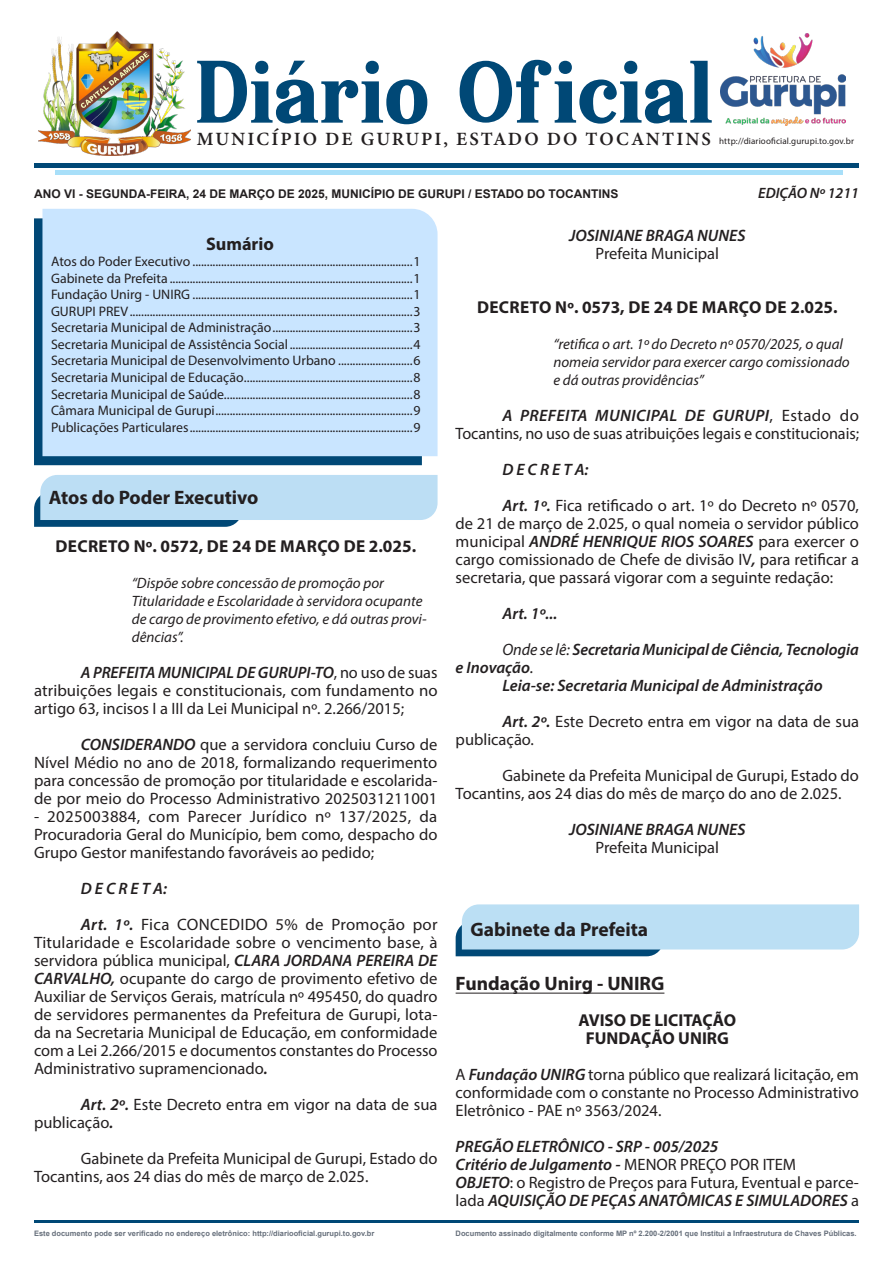
<style>
.page{position:relative;width:893px;height:1263px;background:#fff}
.page>*{position:absolute;margin:0;border:0;box-sizing:border-box;transform-origin:0 0}
.t1{font:700 82.5px "Serif Memorial";color:#004876}
.titul{font:700 19.5px "Myriad Pro";color:#231f20}
.subtitu{font:700 19.5px "Myriad Pro";color:#231f20}
.t2{font:18.75px "Minion Variable Concept";letter-spacing:.105em;color:#231f20}
.titulo_suma{font:700 18.15px "Myriad Pro";color:#231f20}
.proto{font:700 17.25px "Myriad Pro";color:#231f20}
.TEXTO{font:16.5px/18px "Myriad Pro";color:#231f20;text-align:justify}
.texto_-_EXTRATO{font:16.5px/18px "Myriad Pro";color:#231f20;text-align:justify}
.TEXTO-2{font:italic 600 16.5px/18px "Myriad Pro";letter-spacing:-.005em;color:#231f20}
.texto_-_EXTRATO-2{font:italic 600 16.5px "Myriad Pro";color:#231f20}
.TEXTO_CENTRO{font:italic 600 16.5px "Myriad Pro";color:#231f20}
.TEXTO_CENTRO-2{font:16.5px "Myriad Pro";color:#231f20}
.EMENTA{font:italic 15px/18px "Myriad Pro";color:#231f20}
.t3{font:italic 600 15px "Myriad Pro";color:#231f20}
.t4{font:13.8px "Myriad Pro";color:#231f20}
.t5{font:700 12px "Arial";color:#231f20}
.conteudosuma{font:9px "Myriad Pro";letter-spacing:.015em;color:#231f20}
.t6{font:700 7.5px "Arial";color:#666f7b}
.s1{font-weight:600;font-style:italic}
.s2{font-weight:400}
.s3{font-weight:400;font-style:normal}
</style>
<div class="page">
<hr style="left:34px;top:1220px;width:825px;height:3px;background:#004876">
<img style="left:38px;top:32px;width:153px;height:123px">
<hr style="left:34px;top:164px;width:825px;height:4px;background:#004876">
<div style="left:55px;top:170px;width:787px;height:5px;background:#a8dff9"></div>
<hr style="left:456px;top:993px;width:208px;height:1px;background:#231f20">
<svg style="left:456px;top:904px;width:403px;height:52px;background:#b3d7ec"></svg>
<svg style="left:34px;top:218px;width:388px;height:247px;background:#034a78"></svg>
<div style="left:42px;top:209px;width:396px;height:247px;background:#c9e5ff"></div>
<svg style="left:34px;top:475px;width:404px;height:52px;background:#b4d6eb"></svg>
<img style="left:720px;top:34px;width:125px;height:91px">
<p class="t1" style="left:195px;top:26px;width:520px">Diário Oficial</p>
<p class="t2" style="left:197px;top:126px;width:516px">MUNICÍPIO DE GURUPI, ESTADO DO TOCANTINS</p>
<p class="conteudosuma" style="left:719px;top:135px;width:136px">http://diariooficial.gurupi.to.gov.br</p>
<p class="t5" style="left:34px;top:185px;width:586px">ANO VI - SEGUNDA-FEIRA, 24 DE MARÇO DE 2025, MUNICÍPIO DE GURUPI / ESTADO DO TOCANTINS</p>
<p class="t3" style="left:758px;top:183px;width:102px">EDIÇÃO Nº 1211</p>
<p class="titulo_suma" style="left:206px;top:232px;width:69px">Sumário</p>
<p class="t4" style="left:51px;top:253px;width:371px">Atos do Poder Executivo .............................................................................1</p>
<p class="t4" style="left:51px;top:270px;width:371px">Gabinete da Prefeita .....................................................................................1</p>
<p class="t4" style="left:51px;top:286px;width:371px">Fundação Unirg - UNIRG .............................................................................1</p>
<p class="t4" style="left:51px;top:303px;width:371px">GURUPI PREV...................................................................................................3</p>
<p class="t4" style="left:51px;top:319px;width:371px">Secretaria Municipal de Administração.................................................3</p>
<p class="t4" style="left:51px;top:336px;width:371px">Secretaria Municipal de Assistência Social...........................................4</p>
<p class="t4" style="left:51px;top:352px;width:371px">Secretaria Municipal de Desenvolvimento Urbano ..........................6</p>
<p class="t4" style="left:51px;top:369px;width:371px">Secretaria Municipal de Educação...........................................................8</p>
<p class="t4" style="left:51px;top:385px;width:371px">Secretaria Municipal de Saúde..................................................................8</p>
<p class="t4" style="left:51px;top:402px;width:371px">Câmara Municipal de Gurupi.....................................................................9</p>
<p class="t4" style="left:51px;top:418px;width:371px">Publicações Particulares..............................................................................9</p>
<p class="titul" style="left:49px;top:485px;width:211px">Atos do Poder Executivo</p>
<p class="proto" style="left:56px;top:535px;width:362px">DECRETO Nº. 0572, DE 24 DE MARÇO DE 2.025.</p>
<p class="EMENTA" style="left:132px;top:574px;width:296px">“Dispõe sobre concessão de promoção por Titularidade e Escolaridade à servidora ocupante de cargo de provimento efetivo, e dá outras provi&shy;dências”.</p>
<p class="TEXTO" style="left:34px;top:663px;width:405px;text-indent:47px"><span class="s1">A PREFEITA MUNICIPAL DE GURUPI-TO</span>, no uso de suas atribuições legais e constitucionais, com fundamento no artigo 63, incisos I a III da Lei Municipal nº. 2.266/2015;</p>
<p class="TEXTO" style="left:34px;top:735px;width:405px;text-indent:47px"><span class="s1">CONSIDERANDO</span> que a servidora concluiu Curso de Nível Médio no ano de 2018, formalizando requerimento para concessão de promoção por titularidade e escolarida&shy;de por meio do Processo Administrativo 2025031211001</p>
<p class="TEXTO" style="left:34px;top:807px;width:405px">- 2025003884, com Parecer Jurídico nº 137/2025, da Procuradoria Geral do Município, bem como, despacho do Grupo Gestor manifestando favoráveis ao pedido;</p>
<p class="TEXTO-2" style="left:81px;top:879px;width:88px">D E C R E T A:</p>
<p class="TEXTO" style="left:34px;top:915px;width:405px;text-indent:47px"><span class="s1">Art. 1º.</span> Fica CONCEDIDO 5% de Promoção por Titularidade e Escolaridade sobre o vencimento base, à servidora pública municipal, <span class="s1">CLARA JORDANA PEREIRA DE CARVALHO,</span> ocupante do cargo de provimento efetivo de Auxiliar de Serviços Gerais, matrícula nº 495450, do quadro de servidores permanentes da Prefeitura de Gurupi, lota&shy;da na Secretaria Municipal de Educação, em conformidade com a Lei 2.266/2015 e documentos constantes do Processo Administrativo supramencionado<span class="s1">.</span></p>
<p class="TEXTO" style="left:34px;top:1095px;width:405px;text-indent:47px"><span class="s1">Art. 2º.</span> Este Decreto entra em vigor na data de sua publicação<span class="s1">.</span></p>
<p class="TEXTO" style="left:34px;top:1149px;width:405px;text-indent:47px">Gabinete da Prefeita Municipal de Gurupi, Estado do<br>Tocantins, aos 24 dias do mês de março de 2.025.</p>
<p class="TEXTO_CENTRO" style="left:569px;top:225px;width:178px">JOSINIANE BRAGA NUNES</p>
<p class="TEXTO_CENTRO-2" style="left:595px;top:244px;width:125px">Prefeita Municipal</p>
<p class="proto" style="left:477px;top:296px;width:362px">DECRETO Nº. 0573, DE 24 DE MARÇO DE 2.025.</p>
<p class="EMENTA" style="left:553px;top:335px;width:298px">“retifica o art. 1º do Decreto nº 0570/2025, o qual nomeia servidor para exercer cargo comissionado e dá outras providências”</p>
<p class="TEXTO" style="left:456px;top:406px;width:405px;text-align:right"><span class="s1">A PREFEITA MUNICIPAL DE GURUPI</span>, Estado do<br>Tocantins, no uso de suas atribuições legais e constitucionais;</p>
<p class="TEXTO-2" style="left:502px;top:460px;width:88px">D E C R E T A:</p>
<p class="TEXTO" style="left:456px;top:496px;width:405px;text-indent:47px"><span class="s1">Art. 1º.</span> Fica retificado o art. 1º do Decreto nº 0570, de 21 de março de 2.025, o qual nomeia o servidor público municipal <span class="s1">ANDRÉ HENRIQUE RIOS SOARES</span> para exercer o cargo comissionado de Chefe de divisão IV<span class="s1">,</span> para retificar a secretaria, que passará vigorar com a seguinte redação:</p>
<p class="TEXTO-2" style="left:502px;top:604px;width:56px">Art. 1º...</p>
<p class="TEXTO-2" style="left:456px;top:640px;width:405px;text-indent:47px"><span class="s2">Onde se lê:</span> Secretaria Municipal de Ciência, Tecnologia e Inovação<span class="s2">.</span></p>
<p class="TEXTO-2" style="left:502px;top:676px;width:322px">Leia-se: Secretaria Municipal de Administração</p>
<p class="TEXTO" style="left:456px;top:712px;width:405px;text-indent:47px"><span class="s1">Art. 2º.</span> Este Decreto entra em vigor na data de sua publicação.</p>
<p class="TEXTO" style="left:456px;top:766px;width:405px;text-indent:47px">Gabinete da Prefeita Municipal de Gurupi, Estado do<br>Tocantins, aos 24 dias do mês de março do ano de 2.025.</p>
<p class="TEXTO_CENTRO" style="left:569px;top:819px;width:178px">JOSINIANE BRAGA NUNES</p>
<p class="TEXTO_CENTRO-2" style="left:595px;top:838px;width:125px">Prefeita Municipal</p>
<p class="titul" style="left:470px;top:917px;width:179px">Gabinete da Prefeita</p>
<p class="subtitu" style="left:456px;top:971px;width:210px">Fundação Unirg - UNIRG</p>
<p class="proto" style="left:578px;top:1009px;width:159px">AVISO DE LICITAÇÃO</p>
<p class="proto" style="left:586px;top:1027px;width:145px">FUNDAÇÃO UNIRG</p>
<p class="texto_-_EXTRATO" style="left:456px;top:1065px;width:405px">A <span class="s1">Fundação UNIRG</span> torna público que realizará licitação, em conformidade com o constante no Processo Administrativo Eletrônico - PAE nº 3563/2024.</p>
<p class="texto_-_EXTRATO-2" style="left:456px;top:1136px;width:264px">PREGÃO ELETRÔNICO - SRP - 005/2025</p>
<p class="texto_-_EXTRATO-2" style="left:456px;top:1154px;width:342px">Critério de Julgamento - <span class="s3">MENOR PREÇO POR ITEM</span></p>
<p class="texto_-_EXTRATO" style="left:456px;top:1173px;width:405px"><span class="s1">OBJETO</span>: o Registro de Preços para Futura, Eventual e parce&shy;lada <span class="s1">AQUISIÇÃO DE PEÇAS ANATÔMICAS E SIMULADORES</span> a</p>
<p class="t6" style="left:34px;top:1228px;width:342px">Este documento pode ser verificado no endereço eletrônico: http://diariooficial.gurupi.to.gov.br</p>
<p class="t6" style="left:456px;top:1228px;width:403px">Documento assinado digitalmente conforme MP nº 2.200-2/2001 que Institui a Infraestrutura de Chaves Públicas.</p>
</div>
